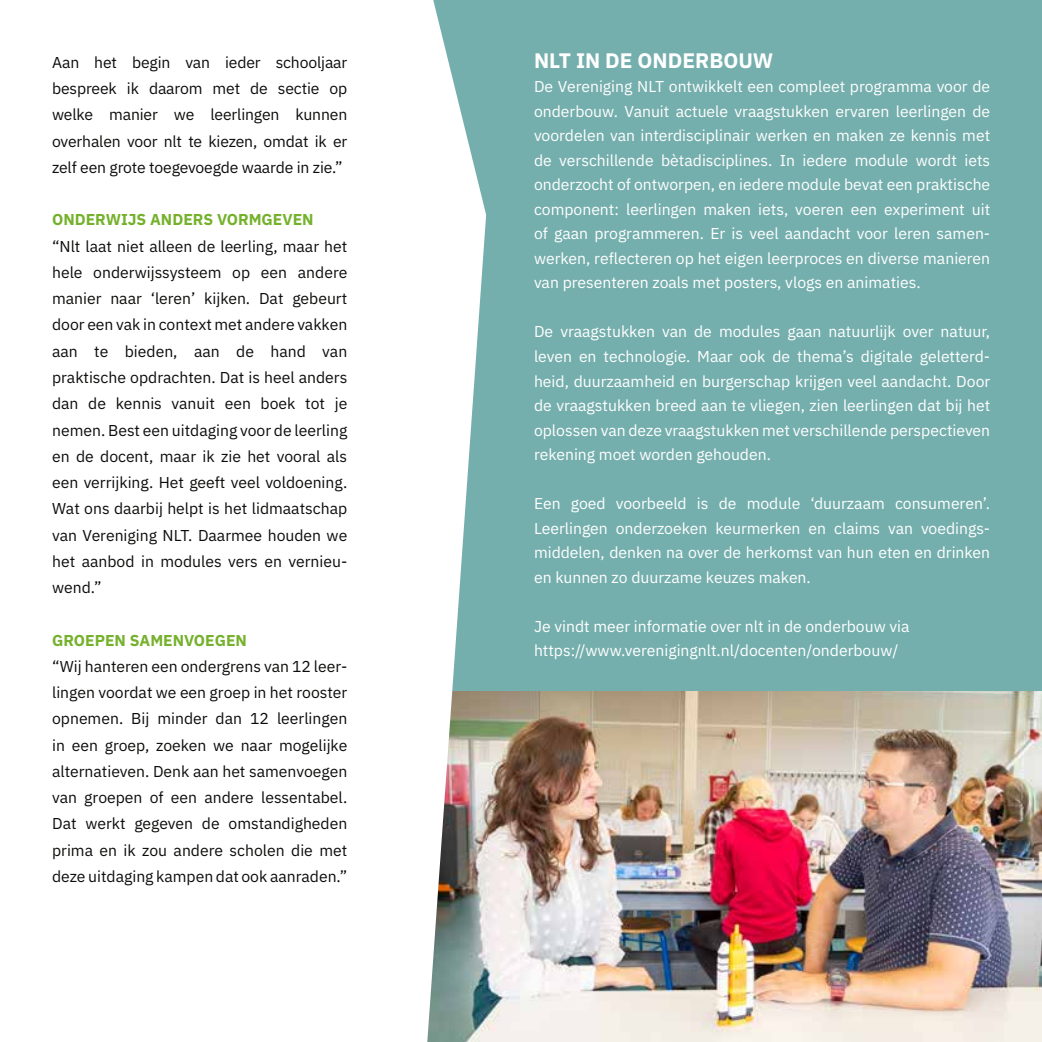
<style>
.page{position:relative;width:1042px;height:1042px;background:#75afad}
.page>*{position:absolute;margin:0;border:0;box-sizing:border-box;transform-origin:0 0}
.t1{font:700 21px "IBM Plex Sans";color:#fff}
.t2{font:15.75px/24.5px "IBM Plex Sans";color:#fff;text-align:justify}
.t3{font:15.75px/26.2px "IBM Plex Sans";color:#0c0d0b;text-align:justify}
.t4{font:700 15.75px "IBM Plex Sans";color:#75b12c}
</style>
<div class="page">
<img style="left:486px;top:691px;width:556px;height:351px">
<div style="left:0;top:0;width:486px;height:1042px;background:#fff"></div>
<p class="t3" style="left:52px;top:48px;width:297px">Aan het begin van ieder schooljaar bespreek ik daarom met de sectie op welke manier we leerlingen kunnen overhalen voor nlt te kiezen, omdat ik er zelf een grote toegevoegde waarde in zie.”</p>
<p class="t4" style="left:52px;top:207px;width:263px">ONDERWIJS ANDERS VORMGEVEN</p>
<p class="t3" style="left:52px;top:232px;width:297px">“Nlt laat niet alleen de leerling, maar het hele onderwijssysteem op een andere manier naar ‘leren’ kijken. Dat gebeurt door een vak in context met andere vakken aan te bieden, aan de hand van praktische opdrachten. Dat is heel anders dan de kennis vanuit een boek tot je nemen. Best een uitdaging voor de leerling en de docent, maar ik zie het vooral als een verrijking. Het geeft veel voldoening.<br>Wat ons daarbij helpt is het lidmaatschap van Vereniging NLT. Daarmee houden we het aanbod in modules vers en vernieu&shy;wend.”</p>
<p class="t4" style="left:52px;top:627px;width:196px">GROEPEN SAMENVOEGEN</p>
<p class="t3" style="left:52px;top:652px;width:297px">“Wij hanteren een ondergrens van 12 leer&shy;lingen voordat we een groep in het rooster opnemen. Bij minder dan 12 leerlingen in een groep, zoeken we naar mogelijke alternatieven. Denk aan het samenvoegen van groepen of een andere lessentabel.<br>Dat werkt gegeven de omstandigheden prima en ik zou andere scholen die met deze uitdaging kampen dat ook aanraden.”</p>
<h1 class="t1" style="left:534px;top:44px;width:241px">NLT IN DE ONDERBOUW</h1>
<p class="t2" style="left:534px;top:73px;width:458px">De Vereniging NLT ontwikkelt een compleet programma voor de onderbouw. Vanuit actuele vraagstukken ervaren leerlingen de voordelen van interdisciplinair werken en maken ze kennis met de verschillende bètadisciplines. In iedere module wordt iets onderzocht of ontworpen, en iedere module bevat een praktische component: leerlingen maken iets, voeren een experiment uit of gaan programmeren. Er is veel aandacht voor leren samen&shy;werken, reflecteren op het eigen leerproces en diverse manieren van presenteren zoals met posters, vlogs en animaties.</p>
<p class="t2" style="left:534px;top:318px;width:458px">De vraagstukken van de modules gaan natuurlijk over natuur, leven en technologie. Maar ook de thema’s digitale geletterd&shy;heid, duurzaamheid en burgerschap krijgen veel aandacht. Door de vraagstukken breed aan te vliegen, zien leerlingen dat bij het oplossen van deze vraagstukken met verschillende perspectieven rekening moet worden gehouden.</p>
<p class="t2" style="left:534px;top:490px;width:458px">Een goed voorbeeld is de module ‘duurzaam consumeren’.<br>Leerlingen onderzoeken keurmerken en claims van voedings&shy;middelen, denken na over de herkomst van hun eten en drinken en kunnen zo duurzame keuzes maken.</p>
<p class="t2" style="left:534px;top:612px;width:377px">Je vindt meer informatie over nlt in de onderbouw via https://www.verenigingnlt.nl/docenten/onderbouw/</p>
</div>
